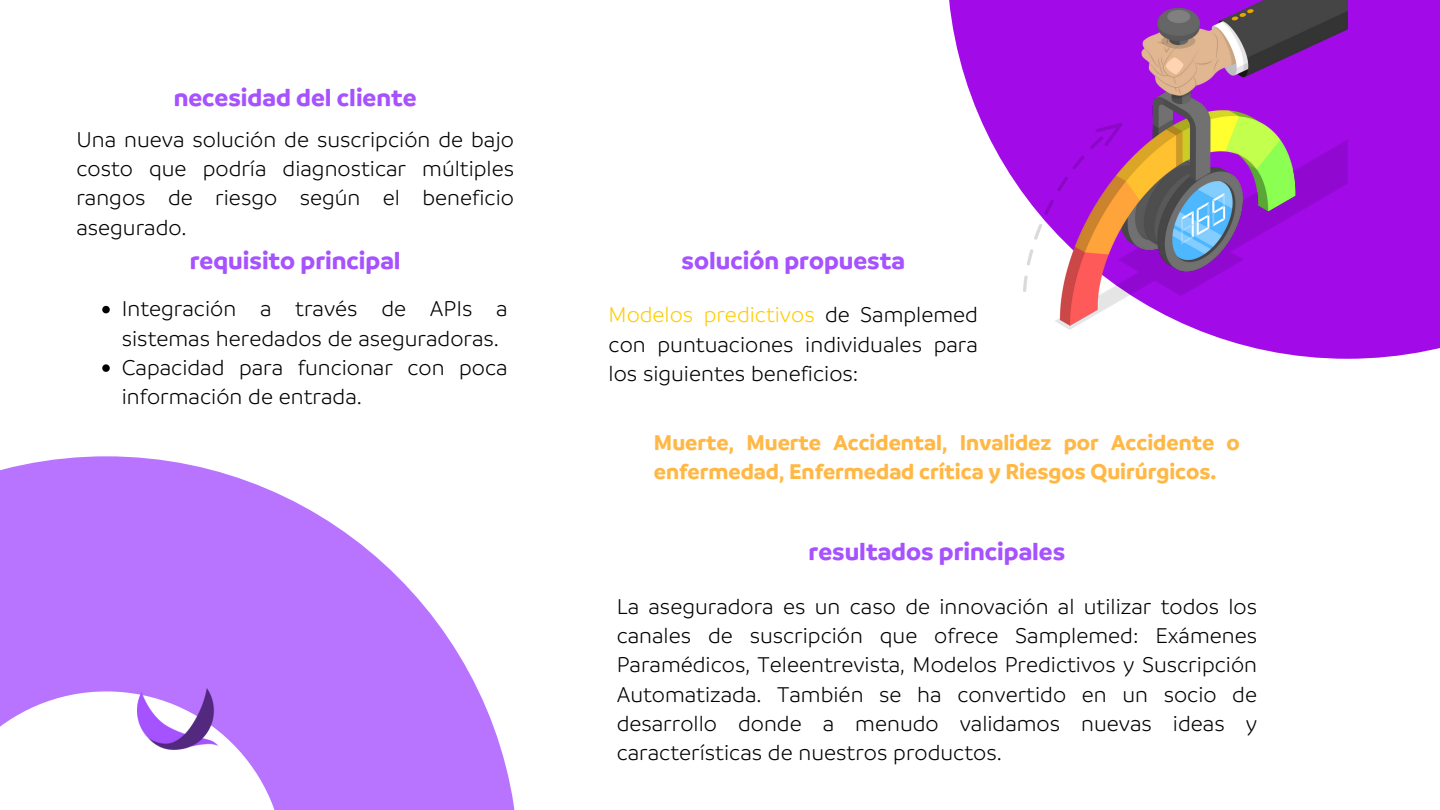
<style>
.page{position:relative;width:1440px;height:810px;background:#fff}
.page>*{position:absolute;margin:0;border:0;box-sizing:border-box;transform-origin:0 0}
.t1{font:700 26px "Branding";color:#a652ff}
.t2{font:300 23px/29.2px "Branding";color:#000;text-align:justify}
.t3{font:700 23px/29.2px "Branding";color:#ffb845}
.s1{color:#fc0}
</style>
<div class="page">
<svg style="left:0;top:456px;width:515px;height:354px;fill:#b874ff"></svg>
<svg style="left:949px;top:0;width:491px;height:359px;fill:#a20ae8"></svg>
<img style="left:1024px;top:0;width:323px;height:330px">
<svg style="left:102px;top:306px;width:8px;height:7px"></svg>
<svg style="left:102px;top:364px;width:8px;height:8px"></svg>
<img style="left:138px;top:689px;width:87px;height:60px">
<p class="t1" style="left:174px;top:81px;width:245px">necesidad del cliente</p>
<p class="t2" style="left:76px;top:124px;width:439px">Una nueva solución de suscripción de bajo costo que podría diagnosticar múltiples rangos de riesgo según el beneficio asegurado.</p>
<p class="t1" style="left:190px;top:244px;width:212px">requisito principal</p>
<p class="t2" style="left:122px;top:293px;width:387px">Integración a través de APIs a sistemas heredados de aseguradoras.</p>
<p class="t2" style="left:122px;top:352px;width:387px">Capacidad para funcionar con poca información de entrada.</p>
<p class="t1" style="left:682px;top:244px;width:225px">solución propuesta</p>
<p class="t2" style="left:609px;top:299px;width:371px"><span class="s1">Modelos predictivos</span> de Samplemed con puntuaciones individuales para los siguientes beneficios:</p>
<p class="t3" style="left:654px;top:426px;width:587px">Muerte, Muerte Accidental, Invalidez por Accidente o enfermedad, Enfermedad crítica y Riesgos Quirúrgicos.</p>
<p class="t1" style="left:809px;top:535px;width:258px">resultados principales</p>
<p class="t2" style="left:617px;top:591px;width:642px">La aseguradora es un caso de innovación al utilizar todos los canales de suscripción que ofrece Samplemed: Exámenes Paramédicos, Teleentrevista, Modelos Predictivos y Suscripción Automatizada. También se ha convertido en un socio de desarrollo donde a menudo validamos nuevas ideas y características de nuestros productos.</p>
</div>
